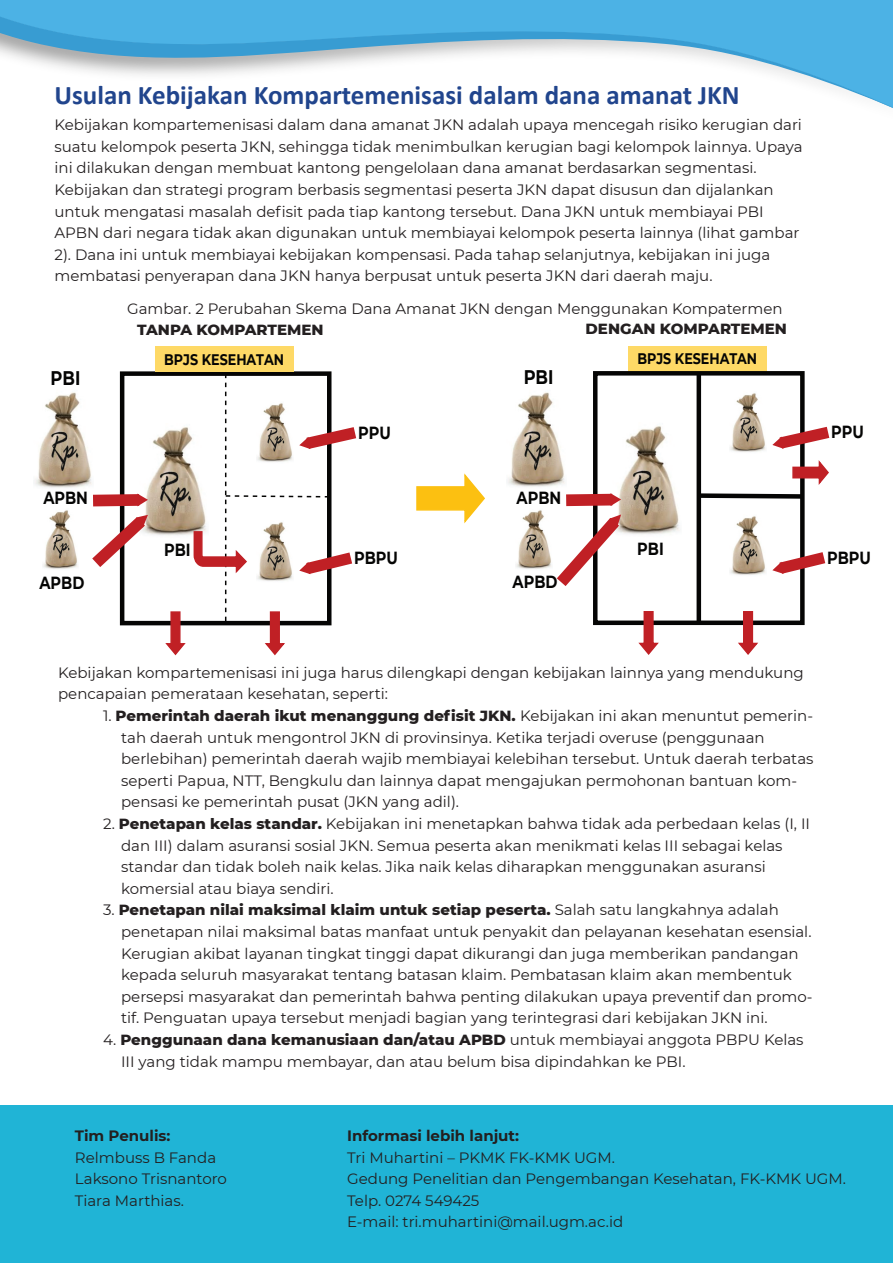
<style>
.page{position:relative;width:893px;height:1263px;background:#fff}
.page>*{position:absolute;margin:0;border:0;box-sizing:border-box;transform-origin:0 0}
.t1{font:700 27px "Calibri";color:#21458d}
.t2{font:700 19.65px "Montserrat";color:#050504;scale:.83 1}
.t3{font:700 17.55px "Montserrat";color:#050504;scale:.83 1}
.t4{font:700 15.3px "Montserrat";color:#050504;scale:.83 1}
.t5{font:15px/21.6px "Montserrat";color:#231f20}
.t6{font:800 15px "Montserrat";color:#231f20}
.t7{font:700 15px "Montserrat";color:#231f20}
.s1{font-family:"Calibri"}
.s2{font-weight:800}
</style>
<div class="page">
<div style="left:0;top:1105px;width:893px;height:158px;background:#20b4d6"></div>
<svg style="left:0;top:0;width:893px;height:108px"></svg>
<div style="left:120px;top:371px;width:211px;height:254px;background:#fff;border:4px solid #050504"></div>
<img style="left:148px;top:427px;width:45px;height:109px">
<svg style="left:92px;top:488px;width:65px;height:91px"></svg>
<svg style="left:165px;top:611px;width:22px;height:45px"></svg>
<svg style="left:193px;top:374px;width:164px;height:282px"></svg>
<div style="left:155px;top:347px;width:138px;height:25px;background:#fed966"></div>
<img style="left:35px;top:392px;width:58px;height:98px">
<img style="left:43px;top:510px;width:35px;height:59px">
<svg style="left:416px;top:473px;width:69px;height:51px"></svg>
<div style="left:628px;top:346px;width:138px;height:26px;background:#fed966"></div>
<div style="left:593px;top:371px;width:212px;height:254px;background:#fff;border:4px solid #050504"></div>
<hr style="left:697px;top:373px;width:4px;height:250px;background:#050504">
<img style="left:736px;top:393px;width:23px;height:26px">
<img style="left:730px;top:516px;width:36px;height:59px">
<img style="left:621px;top:426px;width:59px;height:109px">
<img style="left:508px;top:392px;width:57px;height:95px">
<img style="left:516px;top:510px;width:29px;height:59px">
<svg style="left:545px;top:488px;width:86px;height:111px"></svg>
<svg style="left:638px;top:611px;width:22px;height:44px"></svg>
<svg style="left:737px;top:611px;width:23px;height:44px"></svg>
<svg style="left:772px;top:544px;width:54px;height:38px"></svg>
<svg style="left:696px;top:419px;width:134px;height:82px"></svg>
<h1 class="t1" style="left:55px;top:77px;width:687px">Usulan Kebijakan Kompartemenisasi dalam dana amanat JKN</h1>
<p class="t5" style="left:55px;top:113px;width:750px">Kebijakan kompartemenisasi dalam dana amanat JKN adalah upaya mencegah risiko kerugian dari suatu kelompok peserta JKN, sehingga tidak menimbulkan kerugian bagi kelompok lainnya. Upaya ini dilakukan dengan membuat kantong pengelolaan dana amanat berdasarkan segmentasi.<br>Kebijakan dan strategi program berbasis segmentasi peserta JKN dapat disusun dan dijalankan untuk mengatasi masalah defisit pada tiap kantong tersebut. Dana JKN untuk membiayai PBI APBN dari negara tidak akan digunakan untuk membiayai kelompok peserta lainnya (lihat gambar 2). Dana ini untuk membiayai kebijakan kompensasi. Pada tahap selanjutnya, kebijakan ini juga membatasi penyerapan dana JKN hanya berpusat untuk peserta JKN dari daerah maju.</p>
<p class="t5" style="left:127px;top:297px;width:657px">Gambar. 2 Perubahan Skema Dana Amanat JKN dengan Menggunakan Kompatermen</p>
<p class="t6" style="left:137px;top:319px;width:188px">TANPA KOMPARTEMEN</p>
<p class="t6" style="left:586px;top:318px;width:203px">DENGAN KOMPARTEMEN</p>
<p class="t4" style="left:164px;top:348px;width:146px">B P<span class="s1">B</span>J<span class="s1">P</span>S<span class="s1">J S</span> K<span class="s1">K E</span> S<span class="s1">E</span>E<span class="s1">H</span>H<span class="s1">AT</span>A<span class="s1">A</span>T<span class="s1">N</span>A N</p>
<p class="t4" style="left:637px;top:348px;width:146px">BPJS KESEHATAN</p>
<h2 class="t2" style="left:51px;top:363px;width:37px">PBI</h2>
<h2 class="t2" style="left:524px;top:363px;width:37px">PBI</h2>
<p class="t3" style="left:358px;top:420px;width:41px">PPU</p>
<p class="t3" style="left:831px;top:419px;width:41px">PPU</p>
<p class="t3" style="left:43px;top:485px;width:55px">APBN</p>
<p class="t3" style="left:516px;top:485px;width:55px">APBN</p>
<p class="t3" style="left:164px;top:537px;width:33px">PBI</p>
<p class="t3" style="left:354px;top:545px;width:54px">PBPU</p>
<p class="t3" style="left:637px;top:537px;width:33px">PBI</p>
<p class="t3" style="left:827px;top:545px;width:54px">PBPU</p>
<p class="t3" style="left:39px;top:570px;width:56px">APBD</p>
<p class="t3" style="left:513px;top:569px;width:56px">APBD</p>
<p class="t5" style="left:58px;top:661px;width:747px">Kebijakan kompartemenisasi ini juga harus dilengkapi dengan kebijakan lainnya yang mendukung pencapaian pemerataan kesehatan, seperti:</p>
<p class="t5" style="left:121px;top:704px;width:694px;text-indent:-18px">1. <span class="s2">Pemerintah daerah ikut menanggung defisit JKN.</span> Kebijakan ini akan menuntut pemerin&shy;tah daerah untuk mengontrol JKN di provinsinya. Ketika terjadi overuse (penggunaan berlebihan) pemerintah daerah wajib membiayai kelebihan tersebut. Untuk daerah terbatas seperti Papua, NTT, Bengkulu dan lainnya dapat mengajukan permohonan bantuan kom&shy;pensasi ke pemerintah pusat (JKN yang adil).</p>
<p class="t5" style="left:121px;top:812px;width:690px;text-indent:-18px">2. <span class="s2">Penetapan kelas standar.</span> Kebijakan ini menetapkan bahwa tidak ada perbedaan kelas (I, II dan III) dalam asuransi sosial JKN. Semua peserta akan menikmati kelas III sebagai kelas standar dan tidak boleh naik kelas. Jika naik kelas diharapkan menggunakan asuransi komersial atau biaya sendiri.</p>
<p class="t5" style="left:121px;top:899px;width:693px;text-indent:-18px">3. <span class="s2">Penetapan nilai maksimal klaim untuk setiap peserta.</span> Salah satu langkahnya adalah penetapan nilai maksimal batas manfaat untuk penyakit dan pelayanan kesehatan esensial.<br>Kerugian akibat layanan tingkat tinggi dapat dikurangi dan juga memberikan pandangan kepada seluruh masyarakat tentang batasan klaim. Pembatasan klaim akan membentuk persepsi masyarakat dan pemerintah bahwa penting dilakukan upaya preventif dan promo&shy;tif. Penguatan upaya tersebut menjadi bagian yang terintegrasi dari kebijakan JKN ini.</p>
<p class="t5" style="left:121px;top:1028px;width:684px;text-indent:-18px">4. <span class="s2">Penggunaan dana kemanusiaan dan/atau APBD</span> untuk membiayai anggota PBPU Kelas<br>III yang tidak mampu membayar, dan atau belum bisa dipindahkan ke PBI.</p>
<p class="t7" style="left:75px;top:1125px;width:97px">Tim Penulis:</p>
<p class="t5" style="left:75px;top:1146px;width:154px">Relmbuss B Fanda<br>Laksono Trisnantoro<br>Tiara Marthias.</p>
<p class="t7" style="left:347px;top:1125px;width:173px">Informasi lebih lanjut:</p>
<p class="t5" style="left:347px;top:1146px;width:500px">Tri Muhartini – PKMK FK-KMK UGM.<br>Gedung Penelitian dan Pengembangan Kesehatan, FK-KMK UGM.<br>Telp. 0274 549425<br>E-mail: tri.muhartini@mail.ugm.ac.id</p>
</div>
